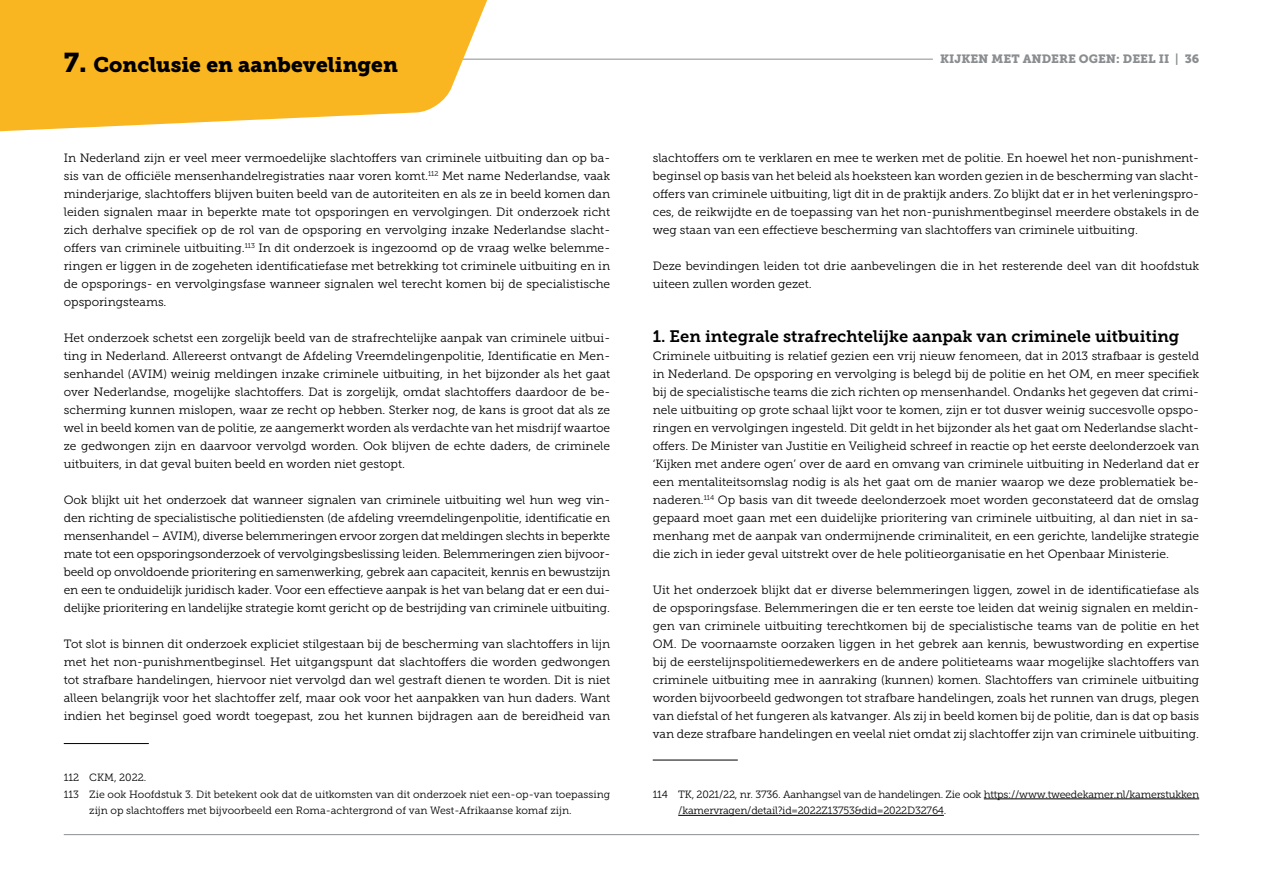
<style>
.page{position:relative;width:1263px;height:893px;background:#fff}
.page>*{position:absolute;margin:0;border:0;box-sizing:border-box;transform-origin:0 0}
.Heading_1{font:21px "Museo Slab 900";color:#000}
.Heading_2{font:16.5px "Museo Slab 700";color:#000}
.t1{font:12px/18px "Museo Slab 300";color:#000;text-align:justify}
.t2{font:12px "Museo Slab 900";color:#8b8e90}
.voetnoot{font:10.5px/16.5px "Museo Slab 300";letter-spacing:-.005em;color:#000}
.s1{font-size:27px}
.s2{font-family:"Museo Slab 700"}
</style>
<div class="page">
<hr style="left:64px;top:59px;width:869px;height:1px;background:#8b8e90">
<hr style="left:64px;top:834px;width:1135px;height:1px;background:#8b8e90">
<svg style="left:0;top:0;width:498px;height:132px;background:#f9c040"></svg>
<hr style="left:64px;top:743px;width:85px;height:1px;background:#000">
<hr style="left:653px;top:760px;width:85px;height:1px;background:#000">
<hr style="left:984px;top:799px;width:215px;height:1px;background:#000">
<hr style="left:678px;top:815px;width:266px;height:1px;background:#000">
<h1 class="Heading_1" style="left:64px;top:52px;width:336px"><span class="s1">7.</span> Conclusie en aanbevelingen</h1>
<p class="t1" style="left:64px;top:149px;width:548px">In Nederland zijn er veel meer vermoedelijke slachtoffers van criminele uitbuiting dan op ba&shy;sis van de officiële mensenhandelregistraties naar voren komt.<sup>112</sup> Met name Nederlandse, vaak minderjarige, slachtoffers blijven buiten beeld van de autoriteiten en als ze in beeld komen dan leiden signalen maar in beperkte mate tot opsporingen en vervolgingen. Dit onderzoek richt zich derhalve specifiek op de rol van de opsporing en vervolging inzake Nederlandse slacht&shy;offers van criminele uitbuiting.<sup>113</sup> In dit onderzoek is ingezoomd op de vraag welke belemme&shy;ringen er liggen in de zogeheten identificatiefase met betrekking tot criminele uitbuiting en in de opsporings- en vervolgingsfase wanneer signalen wel terecht komen bij de specialistische opsporingsteams.</p>
<p class="t1" style="left:64px;top:329px;width:548px">Het onderzoek schetst een zorgelijk beeld van de strafrechtelijke aanpak van criminele uitbui&shy;ting in Nederland. Allereerst ontvangt de Afdeling Vreemdelingenpolitie, Identificatie en Men&shy;senhandel (AVIM) weinig meldingen inzake criminele uitbuiting, in het bijzonder als het gaat over Nederlandse, mogelijke slachtoffers. Dat is zorgelijk, omdat slachtoffers daardoor de be&shy;scherming kunnen mislopen, waar ze recht op hebben. Sterker nog, de kans is groot dat als ze wel in beeld komen van de politie, ze aangemerkt worden als verdachte van het misdrijf waartoe ze gedwongen zijn en daarvoor vervolgd worden. Ook blijven de echte daders, de criminele uitbuiters, in dat geval buiten beeld en worden niet gestopt.</p>
<p class="t1" style="left:64px;top:491px;width:548px">Ook blijkt uit het onderzoek dat wanneer signalen van criminele uitbuiting wel hun weg vin&shy;den richting de specialistische politiediensten (de afdeling vreemdelingenpolitie, identificatie en mensenhandel – AVIM), diverse belemmeringen ervoor zorgen dat meldingen slechts in beperkte mate tot een opsporingsonderzoek of vervolgingsbeslissing leiden. Belemmeringen zien bijvoor&shy;beeld op onvoldoende prioritering en samenwerking, gebrek aan capaciteit, kennis en bewustzijn en een te onduidelijk juridisch kader. Voor een effectieve aanpak is het van belang dat er een dui&shy;delijke prioritering en landelijke strategie komt gericht op de bestrijding van criminele uitbuiting.</p>
<p class="t1" style="left:64px;top:635px;width:548px">Tot slot is binnen dit onderzoek expliciet stilgestaan bij de bescherming van slachtoffers in lijn met het non-punishmentbeginsel. Het uitgangspunt dat slachtoffers die worden gedwongen tot strafbare handelingen, hiervoor niet vervolgd dan wel gestraft dienen te worden. Dit is niet alleen belangrijk voor het slachtoffer zelf, maar ook voor het aanpakken van hun daders. Want indien het beginsel goed wordt toegepast, zou het kunnen bijdragen aan de bereidheid van</p>
<p class="voetnoot" style="left:64px;top:769px;width:84px">112 CKM, 2022.</p>
<p class="voetnoot" style="left:89px;top:786px;width:522px;text-indent:-26px">113 Zie ook Hoofdstuk 3. Dit betekent ook dat de uitkomsten van dit onderzoek niet een-op-van toepassing zijn op slachtoffers met bijvoorbeeld een Roma-achtergrond of van West-Afrikaanse komaf zijn.</p>
<p class="t2" style="left:940px;top:52px;width:261px">KIJKEN MET ANDERE OGEN: DEEL II <span class="s2">|</span> 36</p>
<p class="t1" style="left:653px;top:149px;width:548px">slachtoffers om te verklaren en mee te werken met de politie. En hoewel het non-punishment&shy;beginsel op basis van het beleid als hoeksteen kan worden gezien in de bescherming van slacht&shy;offers van criminele uitbuiting, ligt dit in de praktijk anders. Zo blijkt dat er in het verleningspro&shy;ces, de reikwijdte en de toepassing van het non-punishmentbeginsel meerdere obstakels in de weg staan van een effectieve bescherming van slachtoffers van criminele uitbuiting.</p>
<p class="t1" style="left:653px;top:257px;width:548px">Deze bevindingen leiden tot drie aanbevelingen die in het resterende deel van dit hoofdstuk uiteen zullen worden gezet.</p>
<h2 class="Heading_2" style="left:653px;top:327px;width:528px">1. Een integrale strafrechtelijke aanpak van criminele uitbuiting</h2>
<p class="t1" style="left:653px;top:347px;width:548px">Criminele uitbuiting is relatief gezien een vrij nieuw fenomeen, dat in 2013 strafbaar is gesteld in Nederland. De opsporing en vervolging is belegd bij de politie en het OM, en meer specifiek bij de specialistische teams die zich richten op mensenhandel. Ondanks het gegeven dat crimi&shy;nele uitbuiting op grote schaal lijkt voor te komen, zijn er tot dusver weinig succesvolle opspo&shy;ringen en vervolgingen ingesteld. Dit geldt in het bijzonder als het gaat om Nederlandse slacht&shy;offers. De Minister van Justitie en Veiligheid schreef in reactie op het eerste deelonderzoek van ‘Kijken met andere ogen’ over de aard en omvang van criminele uitbuiting in Nederland dat er een mentaliteitsomslag nodig is als het gaat om de manier waarop we deze problematiek be&shy;naderen.<sup>114</sup> Op basis van dit tweede deelonderzoek moet worden geconstateerd dat de omslag gepaard moet gaan met een duidelijke prioritering van criminele uitbuiting, al dan niet in sa&shy;menhang met de aanpak van ondermijnende criminaliteit, en een gerichte, landelijke strategie die zich in ieder geval uitstrekt over de hele politieorganisatie en het Openbaar Ministerie.</p>
<p class="t1" style="left:653px;top:581px;width:548px">Uit het onderzoek blijkt dat er diverse belemmeringen liggen, zowel in de identificatiefase als de opsporingsfase. Belemmeringen die er ten eerste toe leiden dat weinig signalen en meldin&shy;gen van criminele uitbuiting terechtkomen bij de specialistische teams van de politie en het OM. De voornaamste oorzaken liggen in het gebrek aan kennis, bewustwording en expertise bij de eerstelijnspolitiemedewerkers en de andere politieteams waar mogelijke slachtoffers van criminele uitbuiting mee in aanraking (kunnen) komen. Slachtoffers van criminele uitbuiting worden bijvoorbeeld gedwongen tot strafbare handelingen, zoals het runnen van drugs, plegen van diefstal of het fungeren als katvanger. Als zij in beeld komen bij de politie, dan is dat op basis van deze strafbare handelingen en veelal niet omdat zij slachtoffer zijn van criminele uitbuiting.</p>
<p class="voetnoot" style="left:678px;top:786px;width:522px;text-indent:-26px">114 TK, 2021/22, nr. 3736. Aanhangsel van de handelingen. Zie ook https://www.tweedekamer.nl/kamerstukken /kamervragen/detail?id=2022Z13753&amp;did=2022D32764.</p>
</div>
